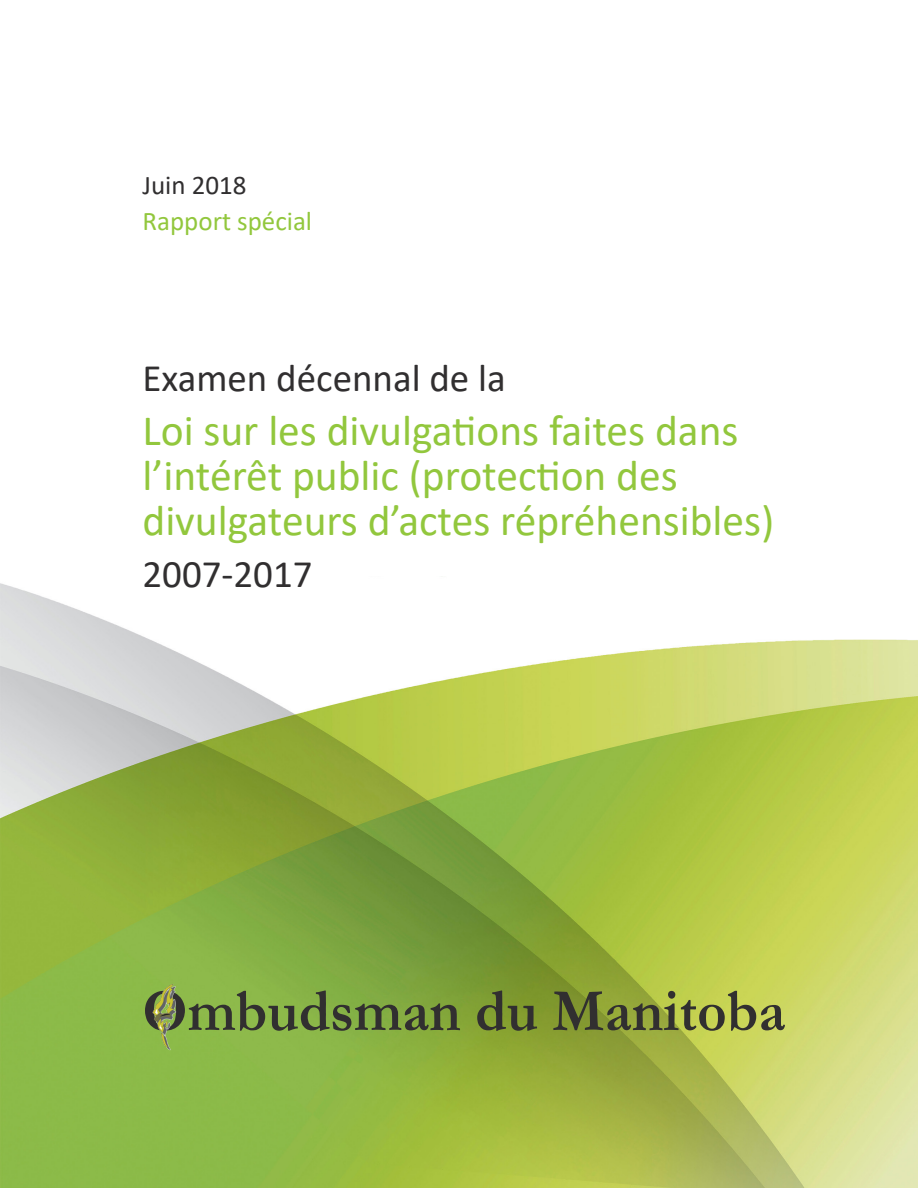
<style>
.page{position:relative;width:918px;height:1188px;background:#fff}
.page>*{position:absolute;margin:0;border:0;box-sizing:border-box;transform-origin:0 0}
.t1{font:700 61.05px "Garamond";color:#312f30;scale:.93 1}
.t2{font:43.5px "Calibri";color:#92c73d}
.t3{font:39px "Calibri";color:#312f30}
.t4{font:27px "Calibri";color:#92c73d}
.t5{font:27px "Calibri";color:#312f30}
</style>
<div class="page">
<img style="left:0;top:576px;width:918px;height:612px">
<img style="left:141px;top:980px;width:49px;height:73px">
<p class="t5" style="left:142px;top:167px;width:106px">Juin 2018</p>
<p class="t4" style="left:142px;top:202px;width:171px">Rapport spécial</p>
<p class="t3" style="left:142px;top:351px;width:365px">Examen décennal de la</p>
<p class="t2" style="left:142px;top:400px;width:598px">Loi sur les divulgations faites dans</p>
<p class="t2" style="left:142px;top:445px;width:537px">l’intérêt public (protection des</p>
<p class="t2" style="left:142px;top:490px;width:633px">divulgateurs d’actes répréhensibles)</p>
<p class="t3" style="left:142px;top:547px;width:172px">2007-2017</p>
<p class="t1" style="left:142px;top:969px;width:693px">Ombudsman du Manitoba</p>
</div>
